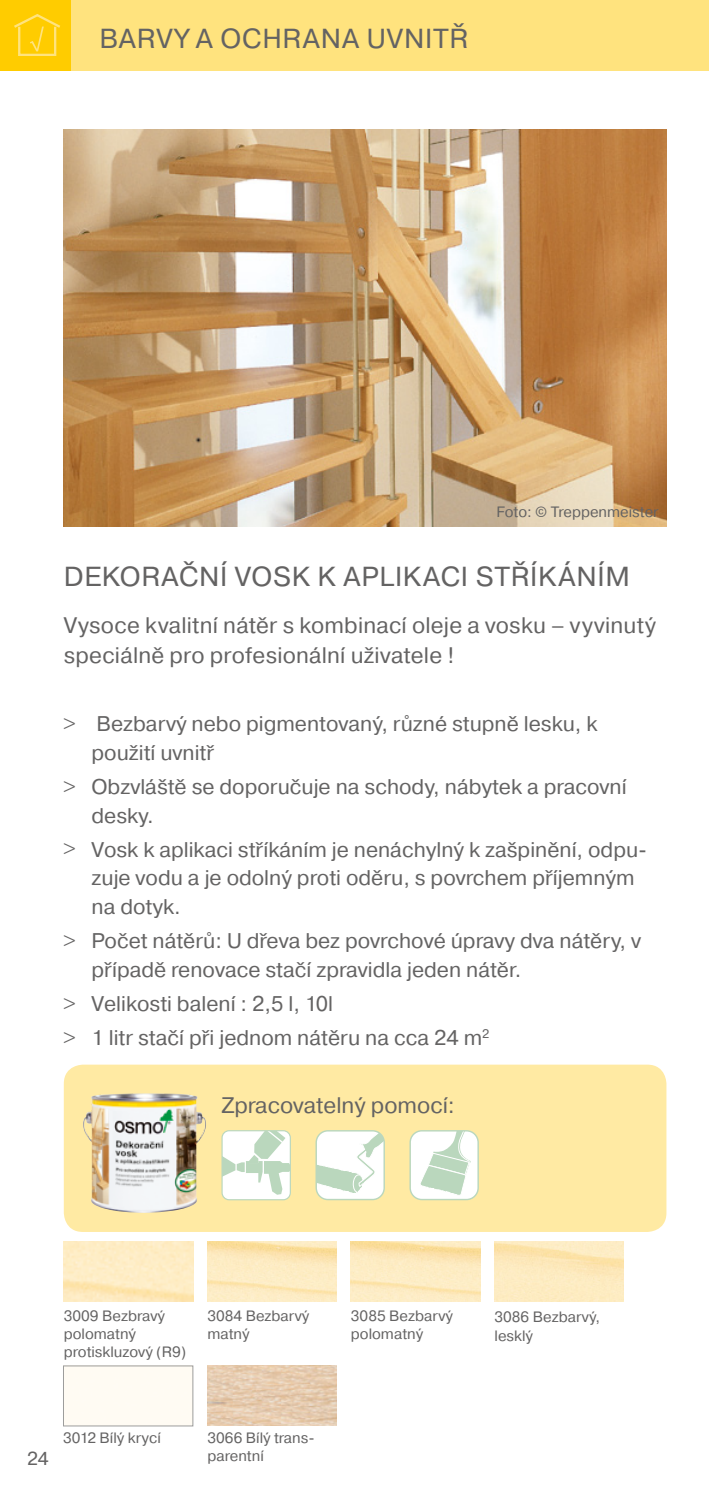
<style>
.page{position:relative;width:709px;height:1489px;background:#fff}
.page>*{position:absolute;margin:0;border:0;box-sizing:border-box;transform-origin:0 0}
.t1{font:27.5px "Pragmatica";letter-spacing:.025em;color:#646363}
.t2{font:22.5px/30px "Pragmatica";letter-spacing:.01em;color:#646363}
.t3{font:21.25px/28.8px "Pragmatica";color:#646363}
.t4{font:18.75px "Pragmatica";color:#646363}
.t5{font:15px/18px "Pragmatica";color:#646363}
.s1{font-family:"Helvetica Neue";font-weight:300}
</style>
<div class="page">
<div style="left:0;top:0;width:709px;height:71px;background:#ffe37e"></div>
<div style="left:0;top:0;width:71px;height:71px;background:#fc0"></div>
<svg style="left:14px;top:14px;width:46px;height:42px"></svg>
<div style="left:64px;top:1064px;width:602px;height:167px;background:#ffeaa3;border-radius:19px"></div>
<div style="left:222px;top:1130px;width:68px;height:69px;background:#fff;border-radius:7px"></div>
<div style="left:221px;top:1130px;width:70px;height:70px;border:1px solid #bad7bd;border-radius:7px"></div>
<svg style="left:222px;top:1130px;width:68px;height:64px"></svg>
<div style="left:410px;top:1130px;width:68px;height:69px;background:#fff;border-radius:12px"></div>
<svg style="left:419px;top:1131px;width:52px;height:64px"></svg>
<div style="left:409px;top:1129px;width:70px;height:71px;border:1px solid #bad7bd;border-radius:12px"></div>
<img style="left:64px;top:130px;width:602px;height:396px">
<img style="left:83px;top:1093px;width:123px;height:119px">
<div style="left:316px;top:1130px;width:68px;height:69px;background:#fff;border-radius:12px"></div>
<svg style="left:317px;top:1131px;width:66px;height:63px"></svg>
<div style="left:315px;top:1129px;width:70px;height:71px;border:1px solid #bad7bd;border-radius:12px"></div>
<div style="left:63px;top:1365px;width:130px;height:61px;border:1px solid #9d9d9c"></div>
<img style="left:207px;top:1365px;width:130px;height:60px">
<p class="t1" style="left:99px;top:21px;width:370px">BARVY A OCHRANA UVNITŘ</p>
<p class="t5" style="left:496px;top:503px;width:164px">Foto: © Treppenmeister</p>
<p class="t1" style="left:64px;top:560px;width:567px">DEKORAČNÍ VOSK K APLIKACI STŘÍKÁNÍM</p>
<p class="t2" style="left:64px;top:610px;width:593px">Vysoce kvalitní nátěr s kombinací oleje a vosku – vyvinutý speciálně pro profesionální uživatele !</p>
<p class="t3" style="left:92px;top:709px;width:507px;text-indent:-28px"><span class="s1">&gt;</span> Bezbarvý nebo pigmentovaný, různé stupně lesku, k použití uvnitř</p>
<p class="t3" style="left:92px;top:772px;width:536px;text-indent:-28px"><span class="s1">&gt;</span> Obzvláště se doporučuje na schody, nábytek a pracovní desky.</p>
<p class="t3" style="left:92px;top:835px;width:557px;text-indent:-28px"><span class="s1">&gt;</span> Vosk k aplikaci stříkáním je nenáchylný k zašpinění, odpu&shy;zuje vodu a je odolný proti oděru, s povrchem příjemným na dotyk.</p>
<p class="t3" style="left:92px;top:927px;width:551px;text-indent:-28px"><span class="s1">&gt;</span> Počet nátěrů: U dřeva bez povrchové úpravy dva nátěry, v případě renovace stačí zpravidla jeden nátěr.</p>
<p class="t3" style="left:63px;top:987px;width:428px;line-height:34px"><span class="s1">&gt;</span> Velikosti balení : 2,5 l, 10l<br><span class="s1">&gt;</span> 1 litr stačí při jednom nátěru na cca 24 m<sup>2</sup></p>
<p class="t2" style="left:221px;top:1090px;width:235px">Zpracovatelný pomocí:</p>
<p class="t5" style="left:64px;top:1307px;width:124px">3009 Bezbravý polomatný protiskluzový (R9)</p>
<p class="t5" style="left:207px;top:1307px;width:103px">3084 Bezbarvý matný</p>
<p class="t5" style="left:351px;top:1307px;width:103px">3085 Bezbarvý polomatný</p>
<p class="t5" style="left:494px;top:1308px;width:107px">3086 Bezbarvý, lesklý</p>
<p class="t4" style="left:27px;top:1446px;width:23px">24</p>
<p class="t5" style="left:63px;top:1428px;width:99px">3012 Bílý krycí</p>
<p class="t5" style="left:207px;top:1428px;width:109px">3066 Bílý trans&shy;parentní</p>
</div>
